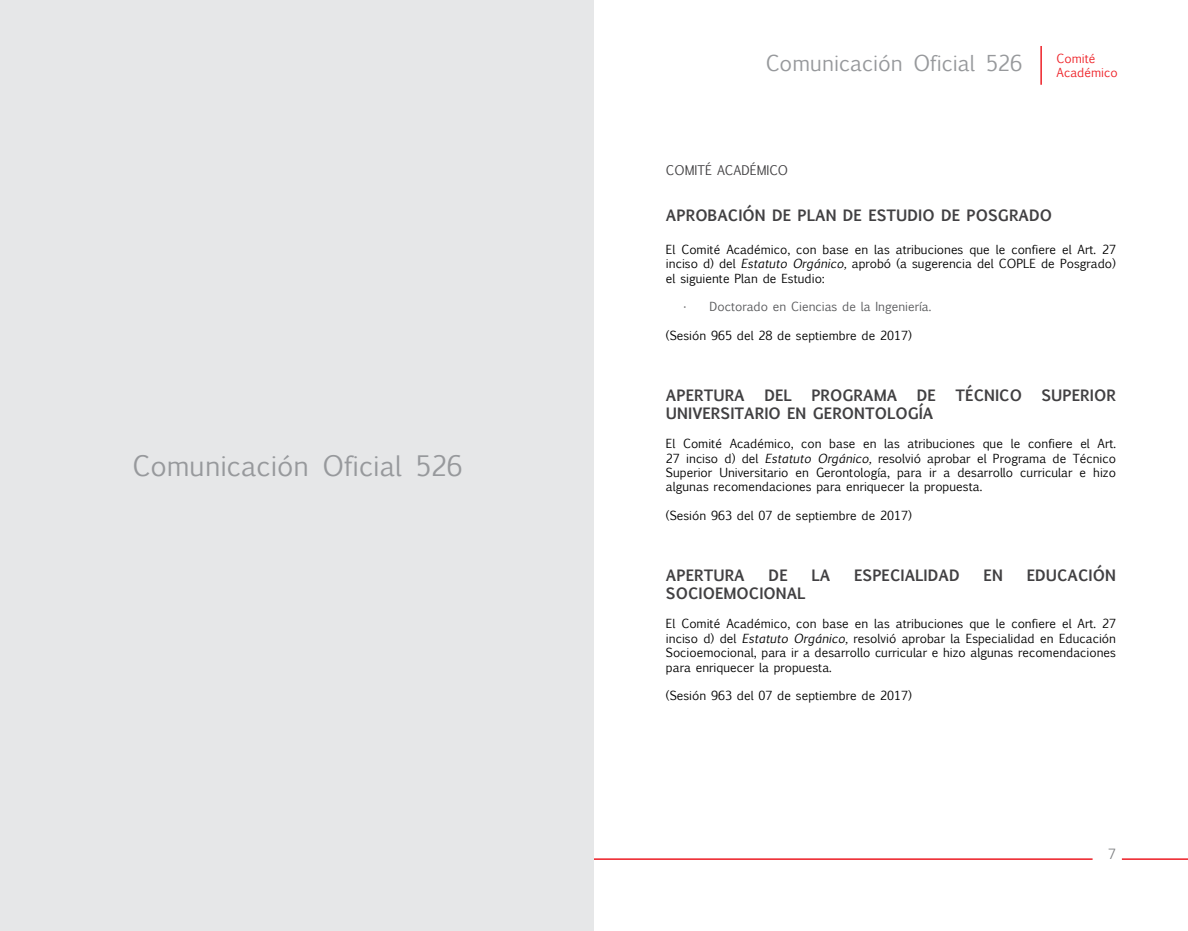
<style>
.page{position:relative;width:1188px;height:931px;background:#fff}
.page>*{position:absolute;margin:0;border:0;box-sizing:border-box;transform-origin:0 0}
.t1{font:27px "Euphemia UCAS";color:#97999c}
.t2{font:21px "Euphemia UCAS";color:#97999c}
.t3{font:700 15px "Euphemia UCAS";color:#414042}
.t4{font:13.5px "Euphemia UCAS";color:#808284}
.t5{font:12.75px "Euphemia UCAS";color:#414042}
.t6{font:12px/14.4px "Euphemia UCAS";color:#000;text-align:justify}
.t7{font:12px "Euphemia UCAS";color:#58595b}
.t8{font:12px/14.4px "Euphemia UCAS";color:#ee2127}
.s1{font-style:italic}
</style>
<div class="page">
<hr style="left:1040px;top:46px;width:2px;height:39px;background:#ee2127">
<hr style="left:98px;top:858px;width:995px;height:2px;background:#ed1d24">
<hr style="left:1122px;top:858px;width:66px;height:2px;background:#ed1d24">
<div style="left:0;top:0;width:594px;height:931px;background:#e6e7e8"></div>
<h1 class="t1" style="left:133px;top:453px;width:332px">Comunicación Oficial 526</h1>
<h2 class="t2" style="left:766px;top:54px;width:258px">Comunicación Oficial 526</h2>
<p class="t8" style="left:1057px;top:52px;width:63px">Comité<br>Académico</p>
<p class="t5" style="left:666px;top:164px;width:124px">COMITÉ ACADÉMICO</p>
<p class="t3" style="left:666px;top:208px;width:388px">APROBACIÓN DE PLAN DE ESTUDIO DE POSGRADO</p>
<p class="t6" style="left:666px;top:243px;width:452px">El Comité Académico, con base en las atribuciones que le confiere el Art. 27 inciso d) del <span class="s1">Estatuto Orgánico,</span> aprobó (a sugerencia del COPLE de Posgrado) el siguiente Plan de Estudio:</p>
<p class="t7" style="left:682px;top:301px;width:250px">• Doctorado en Ciencias de la Ingeniería.</p>
<p class="t6" style="left:666px;top:329px;width:247px">(Sesión 965 del 28 de septiembre de 2017)</p>
<p class="t3" style="left:666px;top:388px;width:80px">APERTURA</p>
<p class="t3" style="left:764px;top:388px;width:29px">DEL</p>
<p class="t3" style="left:811px;top:388px;width:87px">PROGRAMA</p>
<p class="t3" style="left:917px;top:388px;width:21px">DE</p>
<p class="t3" style="left:956px;top:388px;width:68px">TÉCNICO</p>
<p class="t3" style="left:1042px;top:388px;width:76px">SUPERIOR</p>
<p class="t3" style="left:666px;top:406px;width:269px">UNIVERSITARIO EN GERONTOLOGÍA</p>
<p class="t6" style="left:666px;top:437px;width:452px">El Comité Académico, con base en las atribuciones que le confiere el Art.<br>27 inciso d) del <span class="s1">Estatuto Orgánico,</span> resolvió aprobar el Programa de Técnico Superior Universitario en Gerontología, para ir a desarrollo curricular e hizo algunas recomendaciones para enriquecer la propuesta.</p>
<p class="t6" style="left:666px;top:509px;width:247px">(Sesión 963 del 07 de septiembre de 2017)</p>
<p class="t3" style="left:666px;top:568px;width:80px">APERTURA</p>
<p class="t3" style="left:769px;top:568px;width:21px">DE</p>
<p class="t3" style="left:812px;top:568px;width:20px">LA</p>
<p class="t3" style="left:854px;top:568px;width:107px">ESPECIALIDAD</p>
<p class="t3" style="left:984px;top:568px;width:21px">EN</p>
<p class="t3" style="left:1027px;top:568px;width:91px">EDUCACIÓN</p>
<p class="t3" style="left:666px;top:586px;width:141px">SOCIOEMOCIONAL</p>
<p class="t6" style="left:666px;top:617px;width:452px">El Comité Académico, con base en las atribuciones que le confiere el Art. 27 inciso d) del <span class="s1">Estatuto Orgánico,</span> resolvió aprobar la Especialidad en Educación Socioemocional, para ir a desarrollo curricular e hizo algunas recomendaciones para enriquecer la propuesta.</p>
<p class="t6" style="left:666px;top:689px;width:247px">(Sesión 963 del 07 de septiembre de 2017)</p>
<p class="t4" style="left:1108px;top:848px;width:9px">7</p>
</div>
